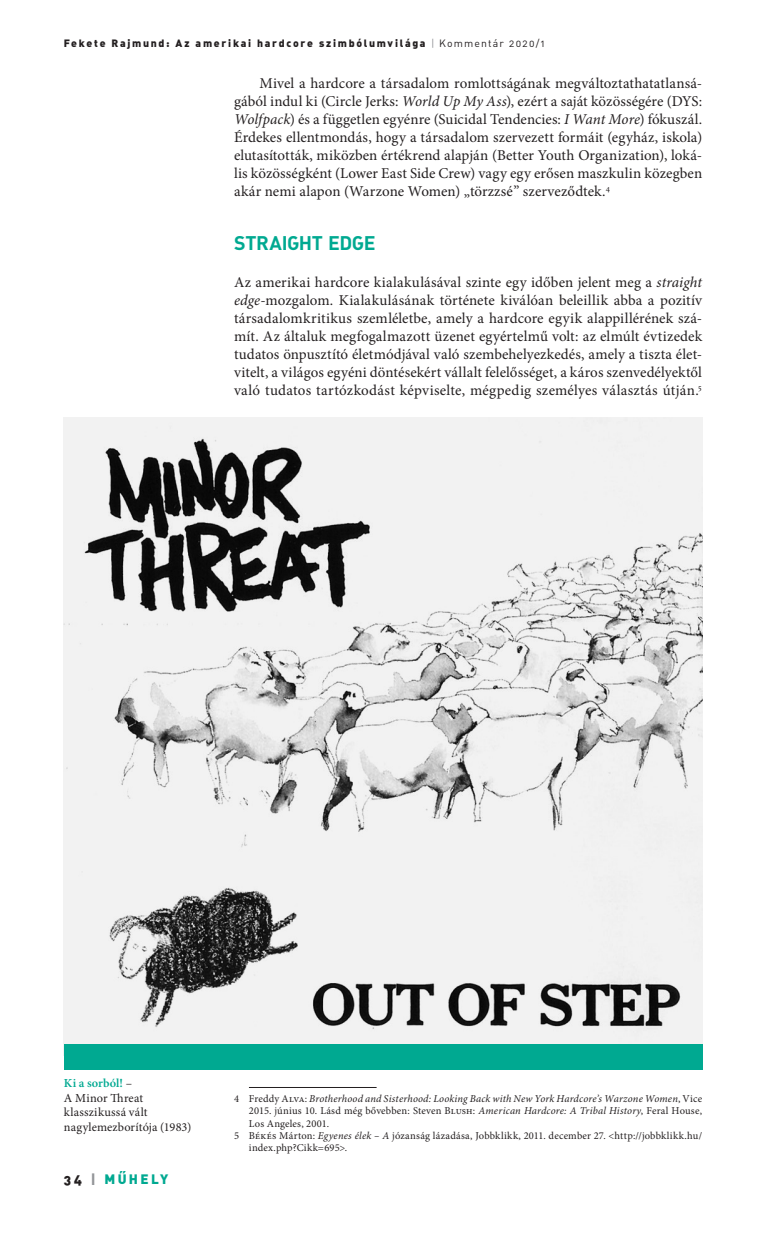
<style>
.page{position:relative;width:766px;height:1234px;background:#fff}
.page>*{position:absolute;margin:0;border:0;box-sizing:border-box;transform-origin:0 0}
.t1{font:700 19.5px "DIN Alt PFL";letter-spacing:.02em;color:#00a991}
.t2{font:15px/18px "Minion Pro";letter-spacing:.015em;color:#231f20;text-align:justify}
.t3{font:13.5px "DIN Alt Blk PFL";letter-spacing:.2em;color:#00a991}
.t4{font:12.3px/14.7px "Minion Pro";letter-spacing:.01em;color:#231f20}
.t5{font:10.5px "Minion Pro";letter-spacing:.01em;color:#231f20}
.t6{font:italic 10.5px "Minion Pro";letter-spacing:.015em;color:#231f20}
.t7{font:10.5px "DIN Alt Blk PFL";letter-spacing:.175em;color:#231f20}
.s1{font-family:"DIN Alt PFL";color:#939598}
.s2{font-family:"DIN Alt PFL"}
.s3{font-style:italic}
.s4{font-weight:600;color:#00a991}
.s5{color:#231f20}
.s6{color:#939598}
.s7{font-style:normal}
</style>
<div class="page">
<hr style="left:249px;top:1086px;width:127px;height:1px;background:#231f20">
<img style="left:64px;top:417px;width:638px;height:626px">
<div style="left:64px;top:1043px;width:638px;height:26px;background:#00a991"></div>
<p class="t7" style="left:64px;top:36px;width:481px">Fekete Rajmund: Az amerikai hardcore szimbólumvilága <span class="s1">|</span> <span class="s2">Kommentár 2020/1</span></p>
<p class="t2" style="left:234px;top:75px;width:469px;text-indent:26px">Mivel a hardcore a társadalom romlottságának megváltoztathatatlansá&shy;gából indul ki (Circle Jerks: <span class="s3">World Up My Ass</span>), ezért a saját közösségére (DYS:<br><span class="s3">Wolfpack</span>) és a független egyénre (Suicidal Tendencies: <span class="s3">I Want More</span>) fókuszál.<br>Érdekes ellentmondás, hogy a társadalom szervezett formáit (egyház, iskola) elutasították, miközben értékrend alapján (Better Youth Organization), loká&shy;lis közösségként (Lower East Side Crew) vagy egy erősen maszkulin közegben akár nemi alapon (Warzone Women) „törzzsé” szerveződtek.<sup>4</sup></p>
<h1 class="t1" style="left:234px;top:231px;width:142px">STRAIGHT EDGE</h1>
<p class="t2" style="left:234px;top:273px;width:469px">Az amerikai hardcore kialakulásával szinte egy időben jelent meg a <span class="s3">straight edge</span>-mozgalom. Kialakulásának története kiválóan beleillik abba a pozitív társadalomkritikus szemléletbe, amely a hardcore egyik alappillérének szá&shy;mít. Az általuk megfogalmazott üzenet egyértelmű volt: az elmúlt évtizedek tudatos önpusztító életmódjával való szembehelyezkedés, amely a tiszta élet&shy;vitelt, a világos egyéni döntésekért vállalt felelősséget, a káros szenvedélyektől való tudatos tartózkodást képviselte, mégpedig személyes választás útján.<sup>5</sup></p>
<p class="t4" style="left:64px;top:1075px;width:129px"><span class="s4">Ki a sorból!</span> –<br>A Minor Threat klasszikussá vált nagylemezborítója (1983)</p>
<p class="t3" style="left:64px;top:1169px;width:106px"><span class="s5">34</span> <span class="s6">|</span> MŰHELY</p>
<p class="t6" style="left:234px;top:1091px;width:469px"><span class="s7">4 Freddy Alva:</span> Brotherhood and Sisterhood: Looking Back with New York Hardcore’s Warzone Women<span class="s7">, Vice</span></p>
<p class="t5" style="left:249px;top:1103px;width:454px">2015. június 10. Lásd még bővebben: Steven Blush: <span class="s3">American Hardcore: A Tribal History</span>, Feral House,</p>
<p class="t5" style="left:249px;top:1115px;width:82px">Los Angeles, 2001.</p>
<p class="t5" style="left:234px;top:1128px;width:469px">5 Békés Márton: <span class="s3">Egyenes élek – A</span> józanság lázadása, Jobbklikk, 2011. december 27. &lt;http://jobbklikk.hu/</p>
<p class="t5" style="left:249px;top:1140px;width:100px">index.php?Cikk=695&gt;.</p>
</div>
